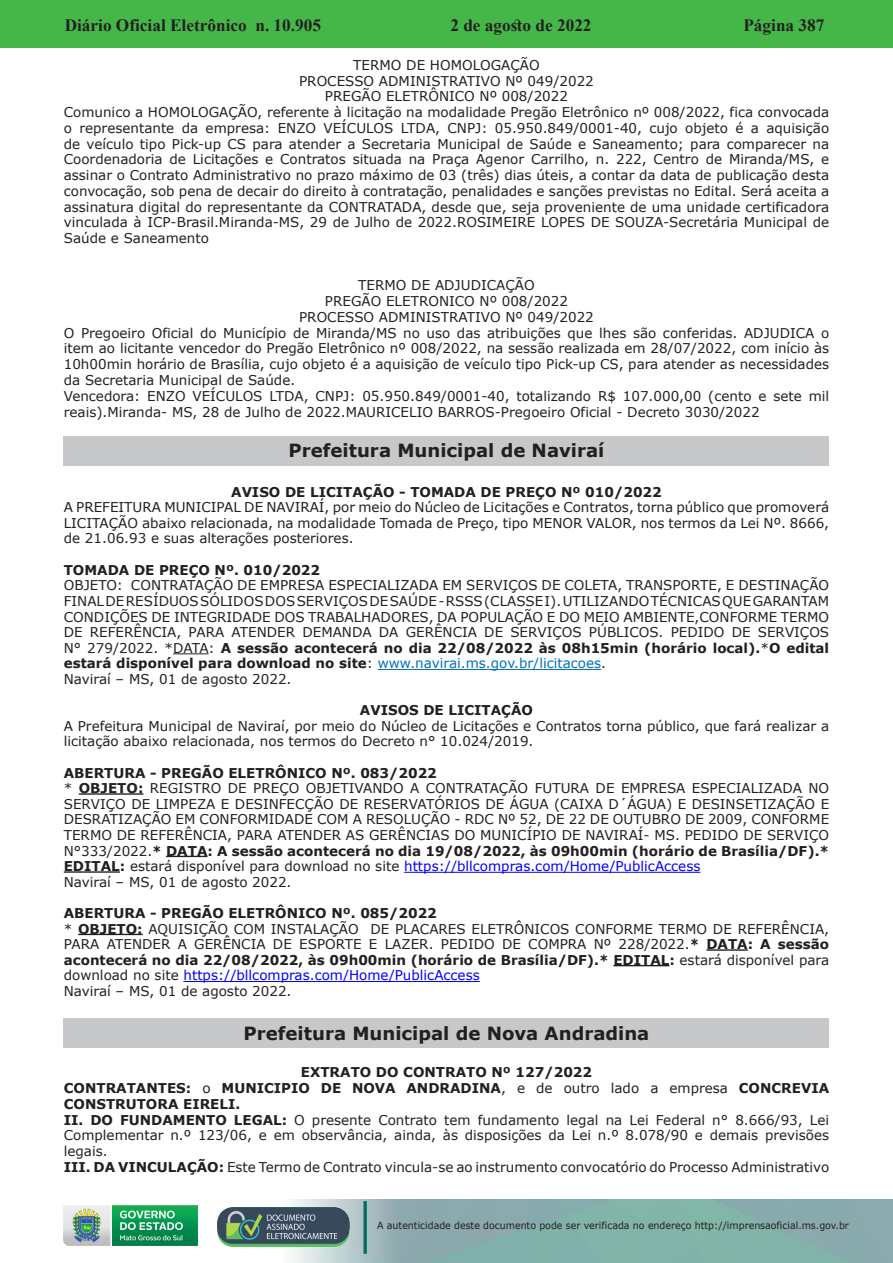
<style>
.page{position:relative;width:893px;height:1263px;background:#fff}
.page>*{position:absolute;margin:0;border:0;box-sizing:border-box;transform-origin:0 0}
.t1{font:700 18.15px "Verdana";color:#231f20}
.t2{font:700 17.25px "Times New Roman";color:#231f20}
.t3{font:13.5px/15.6px "Verdana";color:#231f20}
.t4{font:700 13.5px "Verdana";color:#231f20}
.t5{font:9.9px "Verdana";color:#231f20;scale:.95 1}
.s1{font-weight:700}
.s2{color:#0070c0}
.s3{color:#00f}
</style>
<div class="page">
<div style="left:0;top:0;width:893px;height:48px;background:#45b749"></div>
<img style="left:63px;top:1199px;width:830px;height:64px">
<img style="left:364px;top:1202px;width:2px;height:51px">
<img style="left:218px;top:1207px;width:132px;height:39px">
<img style="left:64px;top:1205px;width:134px;height:41px">
<hr style="left:173px;top:653px;width:36px;height:1px;background:#231f20">
<hr style="left:378px;top:669px;width:223px;height:1px;background:#0070c0">
<hr style="left:79px;top:793px;width:64px;height:2px;background:#231f20">
<hr style="left:166px;top:856px;width:41px;height:1px;background:#231f20">
<hr style="left:64px;top:871px;width:56px;height:2px;background:#231f20">
<hr style="left:404px;top:872px;width:296px;height:1px;background:#00f">
<hr style="left:78px;top:934px;width:65px;height:1px;background:#231f20">
<hr style="left:706px;top:949px;width:42px;height:2px;background:#231f20">
<hr style="left:613px;top:965px;width:56px;height:1px;background:#231f20">
<hr style="left:183px;top:981px;width:297px;height:1px;background:#00f">
<div style="left:64px;top:436px;width:765px;height:29px;background:#c7c8ca"></div>
<div style="left:64px;top:1018px;width:765px;height:30px;background:#c7c8ca"></div>
<p class="t2" style="left:65px;top:13px;width:258px">Diário Oficial Eletrônico n. 10.905</p>
<p class="t2" style="left:450px;top:13px;width:143px">2 de agosto de 2022</p>
<p class="t2" style="left:743px;top:13px;width:82px">Página 387</p>
<p class="t3" style="left:353px;top:57px;width:188px">TERMO DE HOMOLOGAÇÃO</p>
<p class="t3" style="left:299px;top:73px;width:296px">PROCESSO ADMINISTRATIVO Nº 049/2022</p>
<p class="t3" style="left:325px;top:89px;width:245px">PREGÃO ELETRÔNICO Nº 008/2022</p>
<p class="t3" style="left:64px;top:104px;width:767px">Comunico a HOMOLOGAÇÃO, referente à licitação na modalidade Pregão Eletrônico nº 008/2022, fica convocada</p>
<p class="t3" style="left:64px;top:120px;width:767px">o representante da empresa: ENZO VEÍCULOS LTDA, CNPJ: 05.950.849/0001-40, cujo objeto é a aquisição</p>
<p class="t3" style="left:64px;top:136px;width:767px">de veículo tipo Pick-up CS para atender a Secretaria Municipal de Saúde e Saneamento; para comparecer na</p>
<p class="t3" style="left:64px;top:152px;width:767px">Coordenadoria de Licitações e Contratos situada na Praça Agenor Carrilho, n. 222, Centro de Miranda/MS, e</p>
<p class="t3" style="left:64px;top:167px;width:767px">assinar o Contrato Administrativo no prazo máximo de 03 (três) dias úteis, a contar da data de publicação desta</p>
<p class="t3" style="left:64px;top:183px;width:767px">convocação, sob pena de decair do direito à contratação, penalidades e sanções previstas no Edital. Será aceita a</p>
<p class="t3" style="left:64px;top:199px;width:767px">assinatura digital do representante da CONTRATADA, desde que, seja proveniente de uma unidade certificadora</p>
<p class="t3" style="left:64px;top:215px;width:767px">vinculada à ICP-Brasil.Miranda-MS, 29 de Julho de 2022.ROSIMEIRE LOPES DE SOUZA-Secretária Municipal de</p>
<p class="t3" style="left:64px;top:230px;width:147px">Saúde e Saneamento</p>
<p class="t3" style="left:358px;top:278px;width:178px">TERMO DE ADJUDICAÇÃO</p>
<p class="t3" style="left:325px;top:293px;width:245px">PREGÃO ELETRONICO Nº 008/2022</p>
<p class="t3" style="left:299px;top:309px;width:296px">PROCESSO ADMINISTRATIVO Nº 049/2022</p>
<p class="t3" style="left:64px;top:325px;width:767px">O Pregoeiro Oficial do Município de Miranda/MS no uso das atribuições que lhes são conferidas. ADJUDICA o</p>
<p class="t3" style="left:64px;top:341px;width:767px">item ao licitante vencedor do Pregão Eletrônico nº 008/2022, na sessão realizada em 28/07/2022, com início às</p>
<p class="t3" style="left:64px;top:356px;width:767px">10h00min horário de Brasília, cujo objeto é a aquisição de veículo tipo Pick-up CS, para atender as necessidades</p>
<p class="t3" style="left:64px;top:372px;width:233px">da Secretaria Municipal de Saúde.</p>
<p class="t3" style="left:64px;top:388px;width:767px">Vencedora: ENZO VEÍCULOS LTDA, CNPJ: 05.950.849/0001-40, totalizando R$ 107.000,00 (cento e sete mil</p>
<p class="t3" style="left:64px;top:404px;width:697px">reais).Miranda- MS, 28 de Julho de 2022.MAURICELIO BARROS-Pregoeiro Oficial - Decreto 3030/2022</p>
<h1 class="t1" style="left:288px;top:437px;width:317px">Prefeitura Municipal de Naviraí</h1>
<p class="t4" style="left:231px;top:482px;width:432px">AVISO DE LICITAÇÃO - TOMADA DE PREÇO Nº 010/2022</p>
<p class="t3" style="left:64px;top:499px;width:767px;text-align:justify">A PREFEITURA MUNICIPAL DE NAVIRAÍ, por meio do Núcleo de Licitações e Contratos, torna público que promoverá LICITAÇÃO abaixo relacionada, na modalidade Tomada de Preço, tipo MENOR VALOR, nos termos da Lei Nº. 8666, de 21.06.93 e suas alterações posteriores.</p>
<p class="t4" style="left:64px;top:560px;width:258px">TOMADA DE PREÇO Nº. 010/2022</p>
<p class="t3" style="left:64px;top:577px;width:767px">OBJETO: CONTRATAÇÃO DE EMPRESA ESPECIALIZADA EM SERVIÇOS DE COLETA, TRANSPORTE, E DESTINAÇÃO FINAL DE RESÍDUOS SÓLIDOS DOS SERVIÇOS DE SAÚDE - RSSS (CLASSE I). UTILIZANDO TÉCNICAS QUE GARANTAM CONDIÇÕES DE INTEGRIDADE DOS TRABALHADORES, DA POPULAÇÃO E DO MEIO AMBIENTE,CONFORME TERMO DE REFERÊNCIA, PARA ATENDER DEMANDA DA GERÊNCIA DE SERVIÇOS PÚBLICOS. PEDIDO DE SERVIÇOS N° 279/2022. *DATA: <span class="s1">A sessão acontecerá no dia 22/08/2022 às 08h15min (horário local).</span>*<span class="s1">O edital estará disponível para download no site</span>: <span class="s2">www.navirai.ms.gov.br/licitacoes</span>.<br>Naviraí – MS, 01 de agosto 2022.</p>
<p class="t4" style="left:360px;top:701px;width:174px">AVISOS DE LICITAÇÃO</p>
<p class="t3" style="left:64px;top:718px;width:767px">A Prefeitura Municipal de Naviraí, por meio do Núcleo de Licitações e Contratos torna público, que fará realizar a licitação abaixo relacionada, nos termos do Decreto n° 10.024/2019.</p>
<p class="t3" style="left:64px;top:765px;width:767px"><span class="s1">ABERTURA - PREGÃO ELETRÔNICO Nº. 083/2022<br></span>* <span class="s1">OBJETO:</span> REGISTRO DE PREÇO OBJETIVANDO A CONTRATAÇÃO FUTURA DE EMPRESA ESPECIALIZADA NO SERVIÇO DE LIMPEZA E DESINFECÇÃO DE RESERVATÓRIOS DE ÁGUA (CAIXA D´ÁGUA) E DESINSETIZAÇÃO E DESRATIZAÇÃO EM CONFORMIDADE COM A RESOLUÇÃO - RDC Nº 52, DE 22 DE OUTUBRO DE 2009, CONFORME TERMO DE REFERÊNCIA, PARA ATENDER AS GERÊNCIAS DO MUNICÍPIO DE NAVIRAÍ- MS. PEDIDO DE SERVIÇO N°333/2022.<span class="s1">* DATA: A sessão acontecerá no dia 19/08/2022, às 09h00min (horário de Brasília/DF).* EDITAL:</span> estará disponível para download no site <span class="s3">https://bllcompras.com/Home/PublicAccess<br></span>Naviraí – MS, 01 de agosto 2022.</p>
<p class="t3" style="left:64px;top:905px;width:767px"><span class="s1">ABERTURA - PREGÃO ELETRÔNICO Nº. 085/2022<br></span>* <span class="s1">OBJETO:</span> AQUISIÇÃO COM INSTALAÇÃO DE PLACARES ELETRÔNICOS CONFORME TERMO DE REFERÊNCIA, PARA ATENDER A GERÊNCIA DE ESPORTE E LAZER. PEDIDO DE COMPRA Nº 228/2022.<span class="s1">* DATA: A sessão acontecerá no dia 22/08/2022, às 09h00min (horário de Brasília/DF).* EDITAL:</span> estará disponível para download no site <span class="s3">https://bllcompras.com/Home/PublicAccess<br></span>Naviraí – MS, 01 de agosto 2022.</p>
<h1 class="t1" style="left:243px;top:1020px;width:407px">Prefeitura Municipal de Nova Andradina</h1>
<p class="t3" style="left:64px;top:1064px;width:767px;text-indent:237px"><span class="s1">EXTRATO DO CONTRATO Nº 127/2022<br>CONTRATANTES:</span> o <span class="s1">MUNICIPIO DE NOVA ANDRADINA</span>, e de outro lado a empresa <span class="s1">CONCREVIA CONSTRUTORA EIRELI.<br>II. DO FUNDAMENTO LEGAL:</span> O presente Contrato tem fundamento legal na Lei Federal n° 8.666/93, Lei Complementar n.º 123/06, e em observância, ainda, às disposições da Lei n.º 8.078/90 e demais previsões legais.<br><span class="s1">III. DA VINCULAÇÃO:</span> Este Termo de Contrato vincula-se ao instrumento convocatório do Processo Administrativo</p>
<p class="t5" style="left:377px;top:1219px;width:498px">A autenticidade deste documento pode ser verificada no endereço http://imprensaoficial.ms.gov.br</p>
</div>
